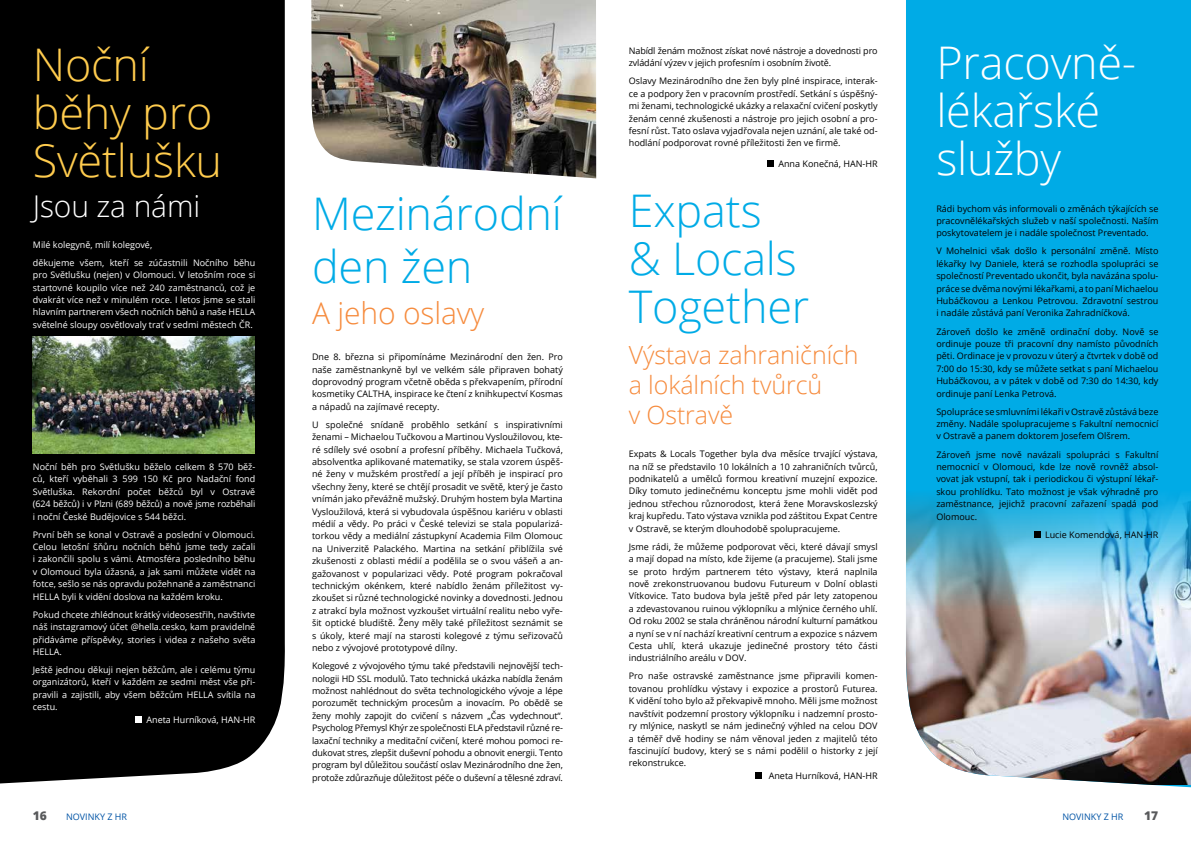
<style>
.page{position:relative;width:1191px;height:842px;background:#fff}
.page>*{position:absolute;margin:0;border:0;box-sizing:border-box;transform-origin:0 0}
.t1{font:300 45px/48px "Open Sans";letter-spacing:-.005em;color:#00abe6}
.t2{font:300 45px/48px "Open Sans";letter-spacing:-.005em;color:#fff}
.t3{font:300 45px/48px "Open Sans";letter-spacing:-.005em;color:#ffcc4e}
.t4{font:300 30px "Open Sans";letter-spacing:-.005em;color:#f68b3d}
.t5{font:300 30px "Open Sans";letter-spacing:-.005em;color:#fff}
.t6{font:300 25px/30px "Open Sans";letter-spacing:-.005em;color:#f68b3d}
.t7{font:800 12px "Open Sans";color:#58595b}
.t8{font:9px/12.4px "Open Sans";color:#000;text-align:justify}
.t9{font:9px/12.4px "Open Sans";color:#fff}
.t10{font:9px "Open Sans";color:#0054a6}
</style>
<div class="page">
<div style="left:906px;top:0;width:285px;height:788px;background:#00abe6"></div>
<svg style="left:767px;top:161px;width:6px;height:6px"></svg>
<div style="left:755px;top:772px;width:6px;height:7px;background:#000"></div>
<img style="left:905px;top:490px;width:286px;height:294px">
<div style="left:1033px;top:531px;width:7px;height:7px;background:#000"></div>
<img style="left:311px;top:0;width:285px;height:178px">
<div style="left:0;top:0;width:285px;height:784px;background:#000"></div>
<div style="left:135px;top:716px;width:7px;height:7px;background:#fff"></div>
<img style="left:33px;top:337px;width:222px;height:117px">
<h1 class="t3" style="left:33px;top:39px;width:191px">Noční běhy pro<br>Světlušku</h1>
<h2 class="t5" style="left:33px;top:186px;width:169px">Jsou za námi</h2>
<p class="t9" style="left:33px;top:235px;width:224px;line-height:18.1px">M ilé kolegyně, milí kolegové,<br>děkujeme všem, kteří se zúčastnili N očního běhu</p>
<p class="t9" style="left:33px;top:269px;width:224px">pro Světlušku (nejen) v Olomouci. V letošním roce si startovné koupilo více než 240 zaměstnanců, což je dvakrát více než v minulém roce. I letos jsme se stali hlavním partnerem všech nočních běhů a naše HELLA světelné sloupy osvětlovaly trať v sedmi městech ČR.</p>
<p class="t9" style="left:33px;top:460px;width:224px;text-align:justify">N oční běh pro Světlušku běželo celkem 8 570 běž&shy;ců, kteří vyběhali 3 599 150 Kč pro Nadační fond Světluška. Rekordní počet běžců byl v Ostravě (624 běžců) i v Plzni (689 běžců) a nově jsme rozběhali i noční České Budějovice s 544 běžci.</p>
<p class="t9" style="left:33px;top:528px;width:224px;text-align:justify">První běh se konal v Ostravě a poslední v Olomouci.<br>Celou letošní šňůru nočních běhů jsme tedy začali i zakončili spolu s vámi. Atmosféra posledního běhu v Olomouci byla úžasná, a jak sami můžete vidět na fotce, sešlo se nás opravdu požehnaně a zaměstnanci HELLA</p>
<p class="t9" style="left:33px;top:587px;width:224px;line-height:18.1px;text-align:center">byli k vidění doslova na každém kroku.<br>Pokud chcete zhlédnout krátký videosestřih, navštivte</p>
<p class="t9" style="left:33px;top:620px;width:224px;text-align:justify">náš instagramový účet @hella.cesko, kam pravidelně přidáváme příspěvky, stories i videa z našeho světa HELLA</p>
<p class="t9" style="left:33px;top:642px;width:224px;line-height:18.1px;text-indent:27px">.<br>Ještě jednou děkuji nejen běžcům, ale i celému týmu</p>
<p class="t9" style="left:33px;top:676px;width:224px">organizátorů, kteří v každém ze sedmi měst vše při&shy;pravili a zajistili, aby všem běžcům HELLA</p>
<p class="t9" style="left:217px;top:688px;width:40px">svítila na</p>
<p class="t9" style="left:33px;top:700px;width:26px">cestu.</p>
<p class="t9" style="left:146px;top:713px;width:110px">Aneta Hurníková, HAN -HR</p>
<h1 class="t1" style="left:312px;top:185px;width:251px;line-height:53.7px">Mezinárodní den žen</h1>
<h2 class="t4" style="left:312px;top:293px;width:174px">A jeho oslavy</h2>
<p class="t8" style="left:312px;top:350px;width:252px">Dne 8. března si připomínáme Mezinárodní den žen. Pro naše zaměstnankyně byl ve velkém sále připraven bohatý doprovodný program včetně oběda s překvapením, přírodní kosmetiky CALT</p>
<p class="t8" style="left:312px;top:388px;width:252px;text-indent:66px">HA, inspirace ke čtení z knihkupectví Kosmas a nápadů na zajímavé recepty.</p>
<p class="t8" style="left:312px;top:418px;width:252px">U společné snídaně proběhlo setkání s inspirativními ženami – M ichaelou Tučkovou a Martinou Vysloužilovou, kte&shy;ré sdílely své osobní a profesní příběhy. M ichaela Tučková, absolventka aplikované matematiky, se stala vzorem úspěš&shy;né ženy v mužském prostředí a její příběh je inspirací pro všechny ženy, které se chtějí prosadit ve světě, který je často vnímán jako převážně mužský. Druhým hostem byla Martina Vysloužilová, která si vybudovala úspěšnou kariéru v oblasti médií a vědy. Po práci v České televizi se stala popularizá&shy;torkou vědy a mediální zástupkyní Academia Film Olomouc na U niverzitě Palackého. Martina na setkání přiblížila své zkušenosti z oblasti médií a podělila se o svou vášeň a an&shy;gažovanost v popularizaci vědy. Poté program pokračoval technickým okénkem, které nabídlo ženám příležitost vy&shy;zkoušet si různé technologické novinky a dovednosti. Jednou z atrakcí byla možnost vyzkoušet virtuální realitu nebo vyře&shy;šit optické bludiště. Ženy měly také příležitost seznámit se s úkoly, které mají na starosti kolegové z týmu seřizovačů nebo z vývojové prototypové dílny.</p>
<p class="t8" style="left:312px;top:659px;width:252px">Kolegové z vývojového týmu také představili nejnovější tech&shy;nologii HD SSL</p>
<p class="t8" style="left:312px;top:672px;width:252px;text-indent:62px">modulů. Tato technická ukázka nabídla ženám možnost nahlédnout do světa technologického vývoje a lépe porozumět technickým procesům a inovacím. Po obědě se ženy mohly zapojit do cvičení s názvem „Čas vydechnout“.<br>Psycholog Přemysl Khýr ze společnosti ELA</p>
<p class="t8" style="left:312px;top:721px;width:252px;text-indent:173px">představil různé re&shy;laxační techniky a meditační cvičení, které mohou pomoci re&shy;dukovat stres, zlepšit duševní pohodu a obnovit energii. Tento program byl důležitou součástí oslav M ezinárodního dne žen, protože zdůrazňuje důležitost péče o duševní a tělesné zdraví.</p>
<p class="t8" style="left:629px;top:44px;width:250px">N abídl ženám možnost získat nové nástroje a dovednosti pro zvládání výzev v jejich profesním i osobním životě.</p>
<p class="t8" style="left:629px;top:75px;width:250px">Oslavy Mezinárodního dne žen byly plné inspirace, interak&shy;ce a podpory žen v pracovním prostředí. Setkání s úspěšný&shy;mi ženami, technologické ukázky a relaxační cvičení poskytly ženám cenné zkušenosti a nástroje pro jejich osobní a pro&shy;fesní růst. Tato oslava vyjadřovala nejen uznání, ale také od&shy;hodlání podporovat rovné příležitosti žen ve firmě.</p>
<p class="t8" style="left:778px;top:158px;width:101px">Anna Konečná, HAN-HR</p>
<h1 class="t1" style="left:629px;top:185px;width:182px">Expats<br>&amp; Locals<br>Together</h1>
<h3 class="t6" style="left:629px;top:339px;width:231px">Výstava zahraničních a lokálních tvůrců<br>v Ostravě</h3>
<p class="t8" style="left:629px;top:448px;width:250px">Expats &amp; Locals Together byla dva měsíce trvající výstava, na níž se představilo 10 lokálních a 10 zahraničních tvůrců, podnikatelů a umělců formou kreativní muzejní expozice.<br>Díky tomuto jedinečnému konceptu jsme mohli vidět pod jednou střechou různorodost, která žene M oravskoslezský kraj kupředu. Tato výstava vznikla pod záštitou Expat Centre v Ostravě, se kterým dlouhodobě spolupracujeme.</p>
<p class="t8" style="left:629px;top:540px;width:250px">Jsme rádi, že můžeme podporovat věci, které dávají smysl a mají dopad na místo, kde žijeme (a pracujeme). Stali jsme se proto hrdým partnerem této výstavy, která naplnila nově zrekonstruovanou budovu Futureum v Dolní oblasti Vítkovice. Tato budova byla ještě před pár lety zatopenou a zdevastovanou ruinou výklopníku a mlýnice černého uhlí.<br>Od roku 2002 se stala chráněnou národní kulturní památkou a nyní se v ní nachází kreativní centrum a expozice s názvem Cesta uhlí, která ukazuje jedinečné prostory této části industriálního areálu v DOV.</p>
<p class="t8" style="left:629px;top:670px;width:250px">Pro naše ostravské zaměstnance jsme připravili komen-</p>
<p class="t8" style="left:629px;top:682px;width:250px">tovanou prohlídku výstavy i expozice a prostorů Futurea.</p>
<p class="t8" style="left:629px;top:695px;width:250px">K vidění toho bylo až překvapivě mnoho. Měli jsme možnost</p>
<p class="t8" style="left:629px;top:707px;width:250px">navštívit podzemní prostory výklopníku i nadzemní prosto-</p>
<p class="t8" style="left:629px;top:719px;width:250px">ry mlýnice, naskytl se nám jedinečný výhled na celou DOV</p>
<p class="t8" style="left:629px;top:732px;width:250px">a téměř dvě hodiny se nám věnoval jeden z majitelů této</p>
<p class="t8" style="left:629px;top:744px;width:250px">fascinující budovy, který se s námi podělil o historky z její</p>
<p class="t8" style="left:629px;top:757px;width:59px">rekonstrukce.</p>
<p class="t8" style="left:768px;top:769px;width:110px">Aneta Hurníková, HAN -HR</p>
<h1 class="t2" style="left:936px;top:38px;width:202px">Pracovně&shy;lékařské služby</h1>
<p class="t8" style="left:936px;top:202px;width:224px">Rádi bychom vás informovali o změnách týkajících se pracovnělékařských služeb v naší společnosti. Naším poskytovatelem je i nadále společnost Preventado.</p>
<p class="t8" style="left:936px;top:245px;width:224px">V Mohelnici však došlo k personální změně. M ísto lékařky Ivy Daniele, která se rozhodla spolupráci se společností Preventado ukončit, byla navázána spolu&shy;práce se dvěma novými lékařkami, a to paní M ichaelou Hubáčkovou a Lenkou Petrovou. Zdravotní sestrou i nadále zůstává paní Veronika Zahradníčková.</p>
<p class="t8" style="left:936px;top:325px;width:224px">Zároveň došlo ke změně ordinační doby. Nově se ordinuje pouze tři pracovní dny namísto původních pěti. Ordinace je v provozu v úterý a čtvrtek v době od 7:00 do 15:30, kdy se můžete setkat s paní M ichaelou Hubáčkovou, a v pátek v době od 7:30 do 14:30, kdy ordinuje paní Lenka Petrová.</p>
<p class="t8" style="left:936px;top:405px;width:224px">Spolupráce se smluvními lékaři v Ostravě zůstává beze změny. Nadále spolupracujeme s Fakultní nemocnicí v Ostravě a panem doktorem Josefem Olšrem.</p>
<p class="t8" style="left:936px;top:448px;width:224px">Zároveň jsme nově navázali spolupráci s Fakultní nemocnicí v Olomouci, kde lze nově rovněž absol&shy;vovat jak vstupní, tak i periodickou či výstupní lékař&shy;skou prohlídku. Tato možnost je však výhradně pro zaměstnance, jejichž pracovní zařazení spadá pod Olomouc.</p>
<p class="t8" style="left:1045px;top:528px;width:115px">Lucie Komendová, HAN-HR</p>
<h3 class="t7" style="left:33px;top:806px;width:16px">16</h3>
<h3 class="t7" style="left:1144px;top:806px;width:16px">17</h3>
<p class="t10" style="left:66px;top:810px;width:25px">NOVINKY</p>
<p class="t10" style="left:107px;top:810px;width:21px">Z HR</p>
<p class="t10" style="left:1062px;top:810px;width:25px">NOVINKY</p>
<p class="t10" style="left:1103px;top:810px;width:21px">Z HR</p>
</div>
